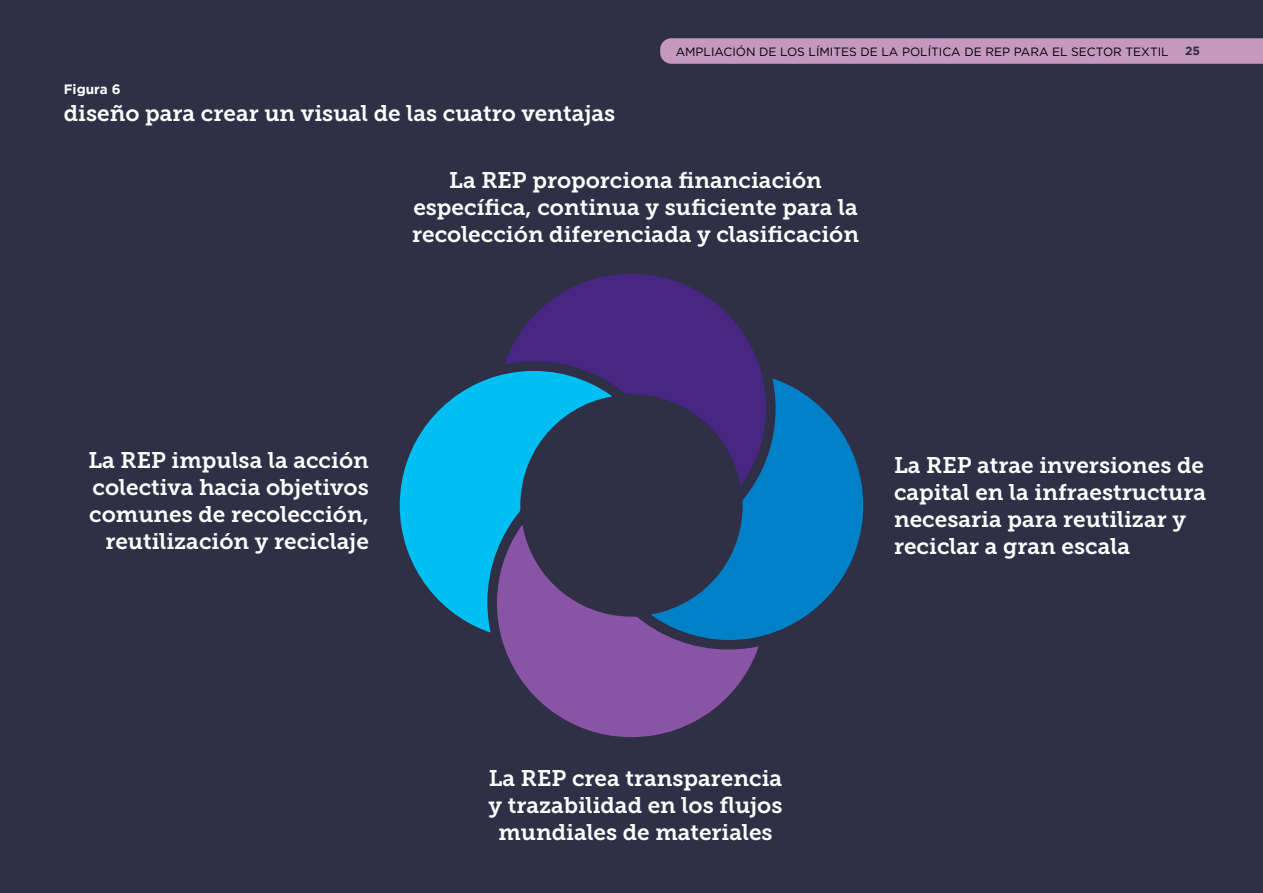
<style>
.page{position:relative;width:1263px;height:893px;background:#2f2f46}
.page>*{position:absolute;margin:0;border:0;box-sizing:border-box;transform-origin:0 0}
.t1{font:22.5px/27px "Museo Slab 700";color:#fff;text-align:center}
.t2{font:700 13.5px "Gotham";color:#fff}
.t3{font:12px "Gotham";color:#000}
.t4{font:700 12px "Gotham";color:#2f2f46}
</style>
<div class="page">
<svg style="left:506px;top:652px;width:250px;height:86px"></svg>
<svg style="left:399px;top:380px;width:217px;height:272px"></svg>
<svg style="left:616px;top:381px;width:248px;height:273px"></svg>
<svg style="left:485px;top:273px;width:295px;height:247px"></svg>
<svg style="left:660px;top:38px;width:603px;height:26px;background:#c095be"></svg>
<p class="t2" style="left:64px;top:82px;width:59px">Figura 6</p>
<p class="t1" style="left:64px;top:100px;width:553px">diseño para crear un visual de las cuatro ventajas</p>
<p class="t3" style="left:676px;top:44px;width:494px">AMPLIACIÓN DE LOS LÍMITES DE LA POLÍTICA DE REP PARA EL SECTOR TEXTIL</p>
<p class="t4" style="left:1185px;top:44px;width:17px">25</p>
<p class="t1" style="left:412px;top:167px;width:448px">La REP proporciona financiación específica, continua y suficiente para la recolección diferenciada y clasificación</p>
<p class="t1" style="left:88px;top:447px;width:282px;text-align:right">La REP impulsa la acción colectiva hacia objetivos comunes de recolección, reutilización y reciclaje</p>
<p class="t1" style="left:894px;top:452px;width:314px;text-align:left">La REP atrae inversiones de capital en la infraestructura necesaria para reutilizar y reciclar a gran escala</p>
<p class="t1" style="left:489px;top:765px;width:295px">La REP crea transparencia y trazabilidad en los flujos mundiales de materiales</p>
</div>
